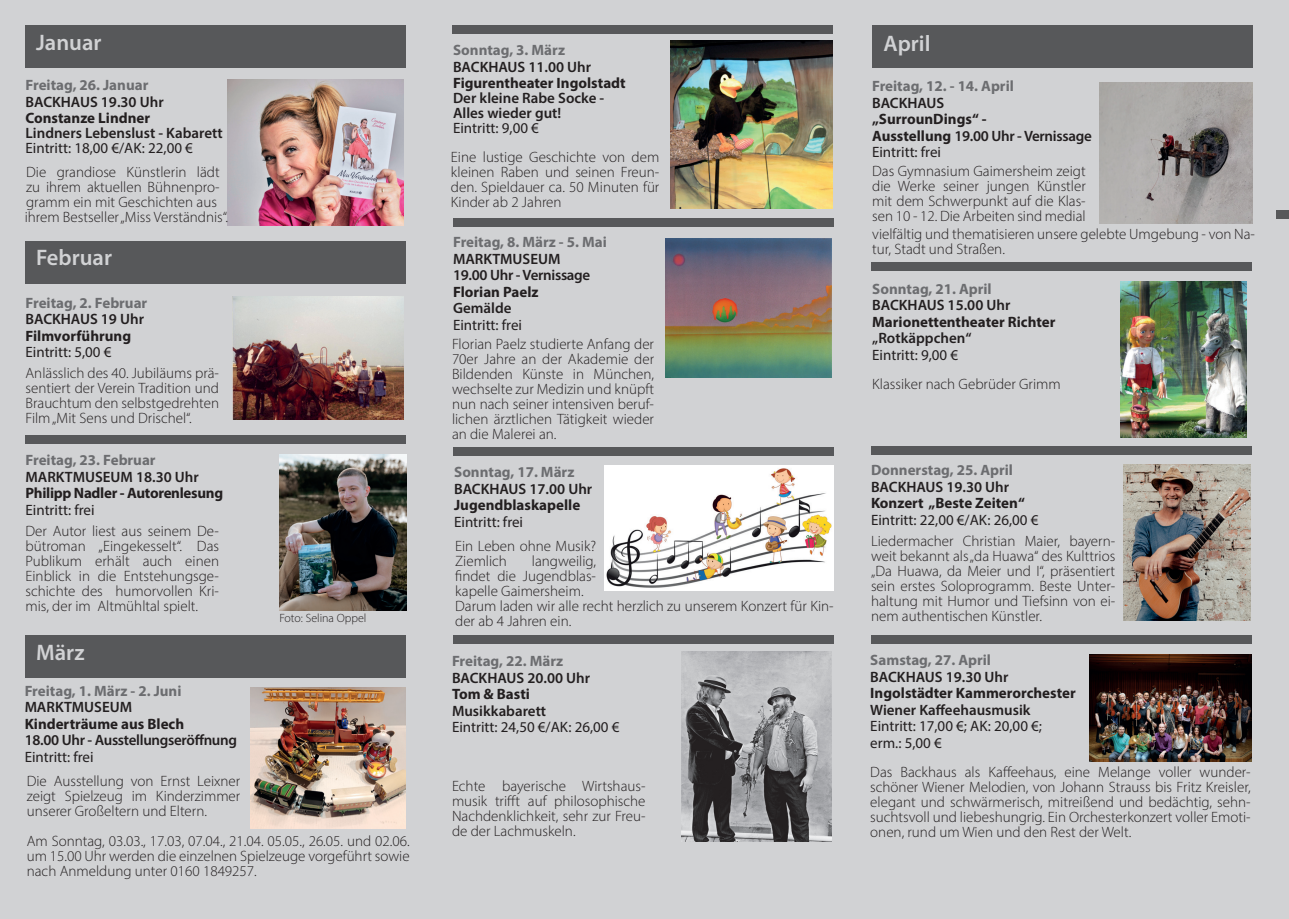
<style>
.page{position:relative;width:1289px;height:919px;background:#fff}
.page>*{position:absolute;margin:0;border:0;box-sizing:border-box;transform-origin:0 0}
.t1{font:600 22.5px "Myriad Pro";color:#d1d2d4}
.t2{font:300 15px/15px "Myriad Pro";color:#231f20;text-align:justify}
.t3{font:600 15px/15px "Myriad Pro";color:#231f20}
.t4{font:700 15px/16.5px "Myriad Pro";color:#231f20}
.t5{font:700 15px "Myriad Pro";color:#6c6d70}
.t6{font:15px/16.5px "Myriad Pro";color:#231f20}
.t7{font:600 15px/16.5px "Myriad Pro";letter-spacing:-.02em;color:#231f20}
.t8{font:700 15px "Myriad Pro";letter-spacing:-.02em;color:#231f20}
.t9{font:300 12px "Myriad Pro";color:#231f20}
.s1{font-weight:600}
.s2{font-weight:400}
</style>
<div class="page">
<div style="left:0;top:0;width:1288px;height:918px;background:#d1d2d4"></div>
<div style="left:1276px;top:210px;width:12px;height:9px;background:#57585a"></div>
<img style="left:670px;top:40px;width:162px;height:168px">
<img style="left:665px;top:238px;width:166px;height:139px">
<img style="left:681px;top:651px;width:150px;height:190px">
<div style="left:453px;top:218px;width:380px;height:9px;background:#57585a"></div>
<img style="left:279px;top:454px;width:127px;height:156px">
<div style="left:26px;top:26px;width:380px;height:42px;background:#57585a"></div>
<img style="left:232px;top:296px;width:172px;height:123px">
<img style="left:227px;top:80px;width:177px;height:145px">
<div style="left:26px;top:435px;width:380px;height:9px;background:#57585a"></div>
<div style="left:26px;top:241px;width:380px;height:43px;background:#57585a"></div>
<div style="left:25px;top:635px;width:380px;height:42px;background:#57585a"></div>
<img style="left:251px;top:687px;width:154px;height:141px">
<div style="left:452px;top:25px;width:380px;height:9px;background:#57585a"></div>
<div style="left:453px;top:447px;width:380px;height:8px;background:#57585a"></div>
<img style="left:604px;top:466px;width:229px;height:125px">
<div style="left:453px;top:635px;width:380px;height:8px;background:#57585a"></div>
<div style="left:872px;top:26px;width:380px;height:42px;background:#57585a"></div>
<img style="left:1099px;top:83px;width:153px;height:140px">
<div style="left:871px;top:262px;width:380px;height:9px;background:#57585a"></div>
<div style="left:871px;top:446px;width:380px;height:9px;background:#57585a"></div>
<img style="left:1123px;top:464px;width:127px;height:156px">
<div style="left:871px;top:634px;width:380px;height:9px;background:#57585a"></div>
<img style="left:1089px;top:654px;width:162px;height:108px">
<img style="left:1120px;top:281px;width:126px;height:156px">
<h1 class="t1" style="left:36px;top:28px;width:67px">Januar</h1>
<p class="t5" style="left:26px;top:75px;width:124px">Freitag, 26. Januar</p>
<p class="t3" style="left:26px;top:94px;width:140px">BACKHAUS 19.30 Uhr</p>
<p class="t4" style="left:26px;top:109px;width:126px">Constanze Lindner</p>
<p class="t3" style="left:26px;top:125px;width:199px">Lindners Lebenslust - Kabarett</p>
<p class="t6" style="left:26px;top:140px;width:169px">Eintritt: 18,00 €/AK: 22,00 €</p>
<p class="t2" style="left:25px;top:164px;width:205px;text-align:left">Die grandiose Künstlerin lädt zu ihrem aktuellen Bühnenpro&shy;gramm ein mit Geschichten aus ihrem Bestseller „Miss Verständnis“.</p>
<h1 class="t1" style="left:36px;top:243px;width:77px">Februar</h1>
<p class="t5" style="left:26px;top:293px;width:123px">Freitag, 2. Februar</p>
<p class="t3" style="left:26px;top:311px;width:120px">BACKHAUS 19 Uhr</p>
<p class="t4" style="left:26px;top:327px;width:107px">Filmvorführung</p>
<p class="t6" style="left:26px;top:344px;width:87px">Eintritt: 5,00 €</p>
<p class="t2" style="left:26px;top:365px;width:195px">Anlässlich des 40. Jubiläums prä&shy;sentiert der Verein Tradition und Brauchtum den selbstgedrehten Film „Mit Sens und Drischel“.</p>
<p class="t5" style="left:26px;top:450px;width:132px">Freitag, 23. Februar</p>
<p class="t3" style="left:26px;top:469px;width:175px">MARKTMUSEUM 18.30 Uhr</p>
<p class="t8" style="left:26px;top:483px;width:199px">Philipp Nadler - Autorenlesung</p>
<p class="t6" style="left:26px;top:501px;width:70px">Eintritt: frei</p>
<p class="t2" style="left:26px;top:523px;width:195px">Der Autor liest aus seinem De&shy;bütroman „Eingekesselt“. Das Publikum erhält auch einen Einblick in die Entstehungsge&shy;schichte des humorvollen Kri&shy;mis, der im Altmühltal spielt.</p>
<h1 class="t1" style="left:36px;top:638px;width:50px">März</h1>
<p class="t5" style="left:25px;top:681px;width:158px">Freitag, 1. März - 2. Juni</p>
<p class="t3" style="left:25px;top:699px;width:109px">MARKTMUSEUM</p>
<p class="t4" style="left:25px;top:715px;width:161px">Kinderträume aus Blech</p>
<p class="t7" style="left:25px;top:731px;width:214px">18.00 Uhr - Ausstellungseröffnung</p>
<p class="t6" style="left:25px;top:748px;width:70px">Eintritt: frei</p>
<p class="t2" style="left:27px;top:773px;width:215px">Die Ausstellung von Ernst Leixner zeigt Spielzeug im Kinderzimmer unserer Großeltern und Eltern.</p>
<p class="t9" style="left:279px;top:610px;width:88px">Foto: Selina Oppel</p>
<p class="t2" style="left:27px;top:833px;width:384px">Am Sonntag, 03.03., 17.03, 07.04., 21.04. 05.05., 26.05. und 02.06. um 15.00 Uhr werden die einzelnen Spielzeuge vorgeführt sowie nach Anmeldung unter 0160 1849257.</p>
<p class="t5" style="left:453px;top:40px;width:113px">Sonntag, 3. März</p>
<p class="t3" style="left:453px;top:59px;width:140px">BACKHAUS 11.00 Uhr</p>
<p class="t4" style="left:453px;top:74px;width:174px">Figurentheater Ingolstadt</p>
<p class="t3" style="left:453px;top:90px;width:153px">Der kleine Rabe Socke -<br>Alles wieder gut!</p>
<p class="t6" style="left:453px;top:120px;width:87px">Eintritt: 9,00 €</p>
<p class="t2" style="left:451px;top:150px;width:210px">Eine lustige Geschichte von dem kleinen Raben und seinen Freun&shy;den. Spieldauer ca. 50 Minuten für Kinder ab 2 Jahren</p>
<p class="t5" style="left:453px;top:232px;width:155px">Freitag, 8. März - 5. Mai</p>
<p class="t7" style="left:453px;top:250px;width:139px">MARKTMUSEUM<br>19.00 Uhr - Vernissage</p>
<p class="t4" style="left:453px;top:283px;width:87px">Florian Paelz</p>
<p class="t3" style="left:453px;top:300px;width:60px">Gemälde</p>
<p class="t6" style="left:453px;top:316px;width:70px">Eintritt: frei</p>
<p class="t2" style="left:452px;top:336px;width:203px">Florian Paelz studierte Anfang der 70er Jahre an der Akademie der Bildenden Künste in München, wechselte zur Medizin und knüpft nun nach seiner intensiven beruf&shy;lichen ärztlichen Tätigkeit wieder an die Malerei an.</p>
<p class="t5" style="left:454px;top:462px;width:122px">Sonntag, 17. März</p>
<p class="t3" style="left:454px;top:480px;width:140px">BACKHAUS 17.00 Uhr</p>
<p class="t4" style="left:454px;top:496px;width:128px">Jugendblaskapelle</p>
<p class="t6" style="left:454px;top:513px;width:70px">Eintritt: frei</p>
<p class="t2" style="left:455px;top:538px;width:142px">Ein Leben ohne Musik?<br>Ziemlich</p>
<p class="t2" style="left:455px;top:553px;width:142px;text-indent:77px">langweilig, findet die Jugendblas&shy;kapelle Gaimersheim.</p>
<p class="t2" style="left:455px;top:598px;width:380px">Darum laden wir alle recht herzlich zu unserem Konzert für Kin&shy;der ab 4 Jahren ein.</p>
<p class="t5" style="left:452px;top:651px;width:113px">Freitag, 22. März</p>
<p class="t3" style="left:452px;top:669px;width:140px">BACKHAUS 20.00 Uhr</p>
<p class="t4" style="left:452px;top:685px;width:79px">Tom &amp; Basti</p>
<p class="t3" style="left:452px;top:702px;width:96px">Musikkabarett</p>
<p class="t6" style="left:452px;top:718px;width:169px">Eintritt: 24,50 €/AK: 26,00 €</p>
<p class="t2" style="left:452px;top:778px;width:195px">Echte bayerische Wirtshaus&shy;musik trifft auf philosophische Nachdenklichkeit, sehr zur Freu&shy;de der Lachmuskeln.</p>
<h1 class="t1" style="left:883px;top:29px;width:48px">April</h1>
<p class="t5" style="left:872px;top:76px;width:143px">Freitag, 12. - 14. April</p>
<p class="t3" style="left:872px;top:95px;width:74px">BACKHAUS</p>
<p class="t4" style="left:872px;top:110px;width:221px">„SurrounDings“ -<br>Ausstellung <span class="s1">19.00 Uhr - Vernissage<br></span><span class="s2">Eintritt: frei</span></p>
<p class="t2" style="left:872px;top:164px;width:215px">Das Gymnasium Gaimersheim zeigt die Werke seiner jungen Künstler mit dem Schwerpunkt auf die Klas&shy;sen 10 - 12. Die Arbeiten sind medial</p>
<p class="t2" style="left:872px;top:226px;width:384px">vielfältig und thematisieren unsere gelebte Umgebung - von Na&shy;tur, Stadt und Straßen.</p>
<p class="t5" style="left:872px;top:279px;width:121px">Sonntag, 21. April</p>
<p class="t3" style="left:872px;top:297px;width:140px">BACKHAUS 15.00 Uhr</p>
<p class="t4" style="left:872px;top:313px;width:185px">Marionettentheater Richter</p>
<p class="t3" style="left:872px;top:330px;width:101px">„Rotkäppchen“</p>
<p class="t6" style="left:872px;top:346px;width:87px">Eintritt: 9,00 €</p>
<p class="t2" style="left:872px;top:376px;width:190px">Klassiker nach Gebrüder Grimm</p>
<p class="t5" style="left:871px;top:460px;width:143px">Donnerstag, 25. April</p>
<p class="t3" style="left:871px;top:479px;width:140px">BACKHAUS 19.30 Uhr</p>
<p class="t4" style="left:871px;top:494px;width:155px">Konzert „Beste Zeiten“</p>
<p class="t6" style="left:871px;top:511px;width:169px">Eintritt: 22,00 €/AK: 26,00 €</p>
<p class="t2" style="left:871px;top:533px;width:246px">Liedermacher Christian Maier, bayern&shy;weit bekannt als „da Huawa“ des Kulttrios „Da Huawa, da Meier und I“, präsentiert sein erstes Soloprogramm. Beste Unter&shy;haltung mit Humor und Tiefsinn von ei&shy;nem authentischen Künstler.</p>
<p class="t5" style="left:870px;top:650px;width:122px">Samstag, 27. April</p>
<p class="t3" style="left:870px;top:669px;width:140px">BACKHAUS 19.30 Uhr</p>
<p class="t4" style="left:870px;top:684px;width:207px">Ingolstädter Kammerorchester</p>
<p class="t3" style="left:870px;top:702px;width:162px">Wiener Kaffeehausmusik</p>
<p class="t6" style="left:870px;top:717px;width:173px">Eintritt: 17,00 €; AK: 20,00 €; erm.: 5,00 €</p>
<p class="t2" style="left:870px;top:764px;width:382px">Das Backhaus als Kaffeehaus, eine Melange voller wunder&shy;schöner Wiener Melodien, von Johann Strauss bis Fritz Kreisler, elegant und schwärmerisch, mitreißend und bedächtig, sehn&shy;suchtsvoll und liebeshungrig. Ein Orchesterkonzert voller Emoti&shy;onen, rund um Wien und den Rest der Welt.</p>
</div>
